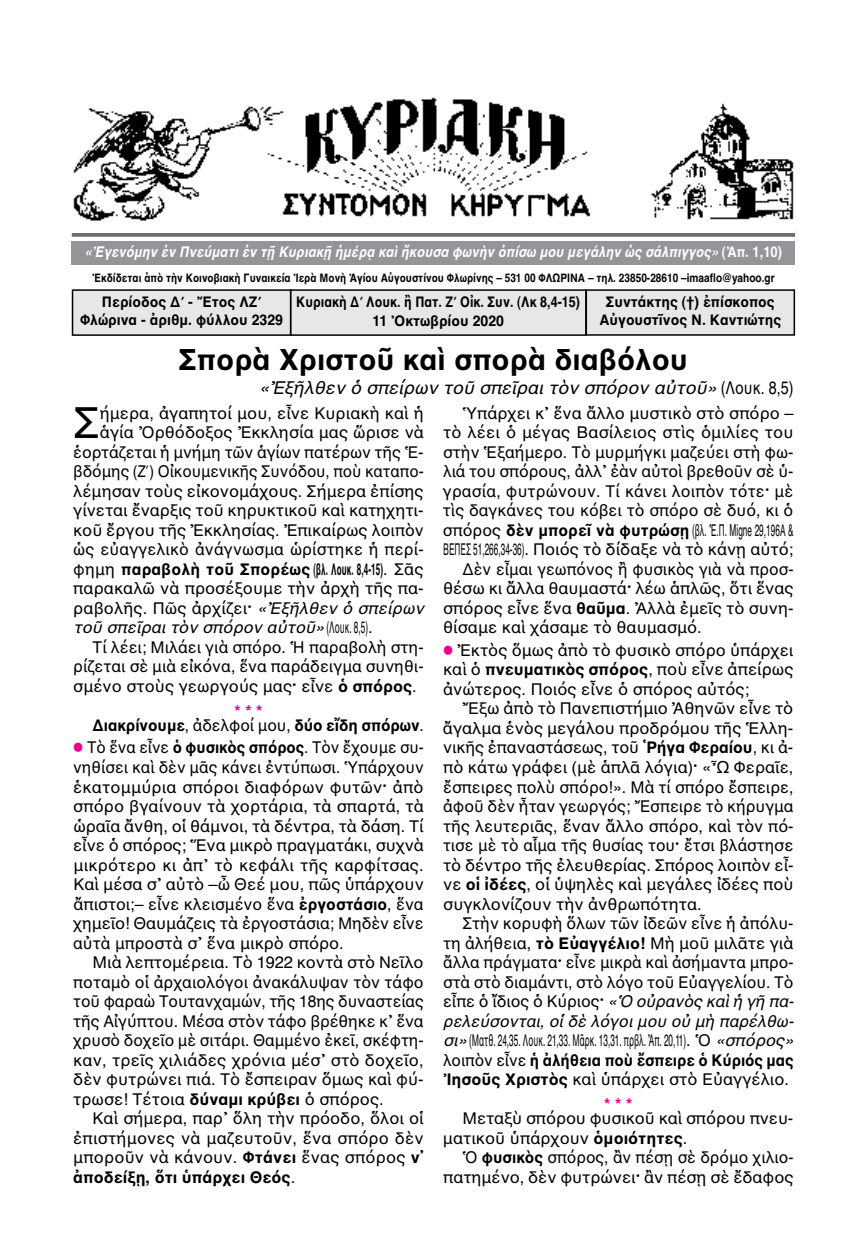
<style>
.page{position:relative;width:867px;height:1257px;background:#fff}
.page>*{position:absolute;margin:0;border:0;box-sizing:border-box;transform-origin:0 0}
.t1{font:43.5px "AL Helvetica";color:#000}
.t2{font:700 30px "AL Helvetica";color:#000}
.t3{font:italic 18px "AL Helvetica";color:#000}
.t4{font:16.5px/19.5px "AL Helvetica";color:#000;text-align:justify}
.t5{font:16.5px/19.5px "AL Helvetica";color:#000;text-align:justify;scale:.93 1}
.t6{font:16.5px/19.5px "AL Helvetica";color:#000;text-align:right;scale:.95 1}
.t7{font:16.5px "AL Helvetica";color:#000;scale:.5 1}
.t8{font:700 16.5px "AL Helvetica";letter-spacing:.005em;color:#000}
.t9{font:700 16.5px/14.1px "AL Helvetica";letter-spacing:.005em;color:#000;scale:.95 1}
.t10{font:italic 16.5px "AL Helvetica";color:#000}
.t11{font:700 16.5px "AL Helvetica";color:#ec008c}
.t12{font:700 15px/18px "AL Helvetica";color:#000;text-align:center;scale:.95 1}
.t13{font:italic 700 15px "AL Helvetica";color:#fff;scale:.88 1}
.t14{font:700 15px/19.5px "AL Helvetica";color:#000;text-align:center;scale:.85 1}
.t15{font:700 12px "AL Helvetica";color:#000;scale:.85 1}
.s1{font-style:normal}
.s2{font-weight:400}
.s3{font-weight:700}
.s4{font-style:italic}
.s5{color:#ec008c}
</style>
<div class="page">
<div style="left:291px;top:291px;width:294px;height:43px;background:#e6e7e8"></div>
<div style="left:290px;top:289px;width:296px;height:47px;border:2px solid #000"></div>
<div style="left:73px;top:291px;width:217px;height:43px;background:#e6e7e8"></div>
<div style="left:72px;top:289px;width:219px;height:47px;border:2px solid #000"></div>
<div style="left:587px;top:291px;width:206px;height:43px;background:#e6e7e8"></div>
<div style="left:585px;top:289px;width:210px;height:46px;border:2px solid #000"></div>
<svg style="left:72px;top:233px;width:723px;height:4px;background:#747578"></svg>
<div style="left:72px;top:241px;width:723px;height:23px;background:#939598"></div>
<img style="left:73px;top:97px;width:721px;height:124px">
<p class="t13" style="left:85px;top:243px;width:794px">«Ἐγενόμην ἐν Πνεύματι ἐν τῇ Κυριακῇ ἡμέρᾳ καὶ ἤκουσα φωνὴν ὀπίσω μου μεγάλην ὡς σάλπιγγος» <span class="s1">(Ἀπ. 1,10)</span></p>
<p class="t15" style="left:92px;top:271px;width:804px">Ἐκδίδεται ἀπὸ τὴν Κοινοβιακὴ Γυναικεία Ἱερὰ Μονὴ Ἁγίου Αὐγουστίνου Φλωρίνης – 531 00 ΦΛΩΡΙΝΑ – τηλ. 23850-28610 –imaaflo@yahoo.gr</p>
<p class="t14" style="left:296px;top:292px;width:335px">Κυριακὴ Δ΄ Λουκ. ἢ Πατ. Ζ΄ Οἰκ. Συν. (Λκ 8,4-15)<br>11 Ὀκτωβρίου 2020</p>
<p class="t12" style="left:80px;top:293px;width:215px">Περίοδος Δ΄ - Ἔτος ΛΖ΄<br>Φλώρινα - ἀριθμ. φύλλου 2329</p>
<p class="t12" style="left:599px;top:293px;width:193px">Συντάκτης (†) ἐπίσκοπος<br>Αὐγουστῖνος Ν. Καντιώτης</p>
<h2 class="t2" style="left:179px;top:341px;width:510px">Σπορὰ Χριστοῦ καὶ σπορὰ διαβόλου</h2>
<p class="t3" style="left:259px;top:377px;width:536px">«Ἐξῆλθεν ὁ σπείρων τοῦ σπεῖραι τὸν σπόρον αὐτοῦ» <span class="s1">(Λουκ. 8,5)</span></p>
<h1 class="t1" style="left:73px;top:397px;width:28px">Σ</h1>
<p class="t4" style="left:100px;top:403px;width:326px">ήμερα, ἀγαπητοί μου, εἶνε Κυριακὴ καὶ ἡ</p>
<p class="t4" style="left:100px;top:422px;width:325px">ἁγία Ὀρθόδοξος Ἐκκλησία μας ὥρισε νὰ</p>
<p class="t4" style="left:73px;top:442px;width:352px">ἑορτάζεται ἡ μνήμη τῶν ἁγίων πατέρων τῆς Ἑ-</p>
<p class="t6" style="left:73px;top:461px;width:370px">βδόμης (Ζ΄) Οἰκουμενικῆς Συνόδου, ποὺ καταπο-</p>
<p class="t4" style="left:73px;top:481px;width:352px">λέμησαν τοὺς εἰκονομάχους. Σήμερα ἐπίσης</p>
<p class="t4" style="left:73px;top:500px;width:352px">γίνεται ἔναρξις τοῦ κηρυκτικοῦ καὶ κατηχητι-</p>
<p class="t4" style="left:73px;top:520px;width:352px">κοῦ ἔργου τῆς Ἐκκλησίας. Ἐπικαίρως λοιπὸν</p>
<p class="t4" style="left:73px;top:539px;width:352px">ὡς εὐαγγελικὸ ἀνάγνωσμα ὡρίστηκε ἡ περί-</p>
<p class="t8" style="left:73px;top:559px;width:352px"><span class="s2">φημη</span> παραβολὴ τοῦ Σπορέως (βλ. Λουκ. 8,4-15)<span class="s2">. Σᾶς</span></p>
<p class="t4" style="left:73px;top:578px;width:352px">παρακαλῶ νὰ προσέξουμε τὴν ἀρχὴ τῆς πα-</p>
<p class="t4" style="left:73px;top:598px;width:352px">ραβολῆς. Πῶς ἀρχίζει<span class="s3">·</span> <span class="s4">«Ἐξῆλθεν ὁ σπείρων</span></p>
<p class="t10" style="left:73px;top:617px;width:301px">τοῦ σπεῖραι τὸν σπόρον αὐτοῦ»<span class="s1">(Λουκ. 8,5).</span></p>
<p class="t4" style="left:93px;top:637px;width:332px">Τί λέει; Μιλάει γιὰ σπόρο. Ἡ παραβολὴ στη-</p>
<p class="t4" style="left:73px;top:656px;width:352px">ρίζεται σὲ μιὰ εἰκόνα, ἕνα παράδειγμα συνηθι-</p>
<p class="t4" style="left:73px;top:676px;width:345px">σμένο στοὺς γεωργούς μας<span class="s3">·</span> εἶνε <span class="s3">ὁ σπόρος</span>.</p>
<p class="t9" style="left:93px;top:703px;width:350px;text-indent:142px"><span class="s5">***<br></span>Διακρίνουμε<span class="s2">, ἀδελφοί μου,</span> δύο εἴδη σπόρων<span class="s2">.</span></p>
<p class="t5" style="left:73px;top:738px;width:378px"><span class="s5">⃝</span> Τὸ ἕνα εἶνε <span class="s3">ὁ φυσικὸς σπόρος</span>. Τὸν ἔχουμε συ&shy;νηθίσει καὶ δὲν μᾶς κάνει ἐντύπωσι. Ὑπάρχουν ἑκατομμύρια σπόροι διαφόρων φυτῶν<span class="s3">·</span> ἀπὸ σπόρο βγαίνουν τὰ χορτάρια, τὰ σπαρτά, τὰ ὡραῖα ἄνθη, οἱ θάμνοι, τὰ δέντρα, τὰ δάση. Τί εἶνε ὁ σπόρος; Ἕνα μικρὸ πραγματάκι, συχνὰ μικρότερο κι ἀπ᾽ τὸ κεφάλι τῆς καρφίτσας.<br>Καὶ μέσα σ᾽ αὐτὸ –ὦ Θεέ μου, πῶς ὑπάρχουν ἄπιστοι;– εἶνε κλεισμένο ἕνα <span class="s3">ἐργοστάσιο</span>, ἕνα χημεῖο! Θαυμάζεις τὰ ἐργοστάσια; Μηδὲν εἶνε αὐτὰ μπροστὰ σ᾽ ἕνα μικρὸ σπόρο.</p>
<p class="t4" style="left:73px;top:952px;width:352px;text-indent:19px">Μιὰ λεπτομέρεια. Τὸ 1922 κοντὰ στὸ Νεῖλο ποταμὸ οἱ ἀρχαιολόγοι ἀνακάλυψαν τὸν τάφο τοῦ φαραὼ Τουτανχαμών, τῆς 18ης δυναστείας τῆς Αἰγύπτου. Μέσα στὸν τάφο βρέθηκε κ᾽ ἕνα χρυσὸ δοχεῖο μὲ σιτάρι. Θαμμένο ἐκεῖ, σκέφτη&shy;καν, τρεῖς χιλιάδες χρόνια μέσ᾽ στὸ δοχεῖο, δὲν φυτρώνει πιά. Τὸ ἔσπειραν ὅμως καὶ φύ&shy;τρωσε! Τέτοια <span class="s3">δύναμι κρύβει</span> ὁ σπόρος.</p>
<p class="t4" style="left:73px;top:1108px;width:352px;text-indent:19px">Καὶ σήμερα, παρ᾽ ὅλη τὴν πρόοδο, ὅλοι οἱ ἐπιστήμονες νὰ μαζευτοῦν, ἕνα σπόρο δὲν μποροῦν νὰ κάνουν. <span class="s3">Φτάνει</span> ἕνας σπόρος <span class="s3">ν᾽ ἀποδείξῃ, ὅτι ὑπάρχει Θεός</span>.</p>
<p class="t4" style="left:462px;top:403px;width:332px">Ὑπάρχει κ᾽ ἕνα ἄλλο μυστικὸ στὸ σπόρο –</p>
<p class="t4" style="left:443px;top:422px;width:352px">τὸ λέει ὁ μέγας Βασίλειος στὶς ὁμιλίες του</p>
<p class="t4" style="left:443px;top:442px;width:352px">στὴν Ἑξαήμερο. Τὸ μυρμήγκι μαζεύει στὴ φω-</p>
<p class="t6" style="left:443px;top:461px;width:370px">λιά του σπόρους, ἀλλ᾽ ἐὰν αὐτοὶ βρεθοῦν σὲ ὑ-</p>
<p class="t4" style="left:443px;top:481px;width:352px">γρασία, φυτρώνουν. Τί κάνει λοιπὸν τότε<span class="s3">·</span> μὲ</p>
<p class="t4" style="left:443px;top:500px;width:352px">τὶς δαγκάνες του κόβει τὸ σπόρο σὲ δυό, κι ὁ</p>
<p class="t4" style="left:443px;top:520px;width:352px">σπόρος <span class="s3">δὲν μπορεῖ νὰ φυτρώσῃ</span> (βλ. Ἑ.Π. Migne 29,196Α &amp;</p>
<p class="t7" style="left:443px;top:539px;width:702px">ΒΕΠΕΣ 51,266,34-36). Ποιός τὸ δίδαξε νὰ τὸ κάνῃ αὐτό;</p>
<p class="t6" style="left:462px;top:559px;width:350px">Δὲν εἶμαι γεωπόνος ἢ φυσικὸς γιὰ νὰ προσ-</p>
<p class="t4" style="left:443px;top:578px;width:352px">θέσω κι ἄλλα θαυμαστά<span class="s3">·</span> λέω ἁπλῶς, ὅτι ἕνας</p>
<p class="t4" style="left:443px;top:598px;width:352px">σπόρος εἶνε ἕνα <span class="s3">θαῦμα</span>. Ἀλλὰ ἐμεῖς τὸ συνη-</p>
<p class="t4" style="left:443px;top:617px;width:260px">θίσαμε καὶ χάσαμε τὸ θαυμασμό.</p>
<p class="t4" style="left:443px;top:640px;width:352px"><span class="s5">⃝</span> Ἐκτὸς ὅμως ἀπὸ τὸ φυσικὸ σπόρο ὑπάρχει καὶ ὁ <span class="s3">πνευματικὸς σπόρος</span>, ποὺ εἶνε ἀπείρως ἀνώτερος. Ποιός εἶνε ὁ σπόρος αὐτός;</p>
<p class="t4" style="left:443px;top:699px;width:352px;text-indent:20px">Ἔξω ἀπὸ τὸ Πανεπιστήμιο Ἀθηνῶν εἶνε τὸ ἄγαλμα ἑνὸς μεγάλου προδρόμου τῆς Ἑλλη&shy;νικῆς ἐπαναστάσεως, τοῦ <span class="s3">῾Ρήγα Φεραίου</span>, κι ἀ&shy;πὸ κάτω γράφει (μὲ ἁπλᾶ λόγια)<span class="s3">·</span> «Ὦ Φεραῖε, ἔσπειρες πολὺ σπόρο!». Μὰ τί σπόρο ἔσπειρε, ἀφοῦ δὲν ἦταν γεωργός; Ἔσπειρε τὸ κήρυγμα τῆς λευτεριᾶς, ἕναν ἄλλο σπόρο, καὶ τὸν πό&shy;τισε μὲ τὸ αἷμα τῆς θυσίας του<span class="s3">·</span> ἔτσι βλάστησε τὸ δέντρο τῆς ἐλευθερίας. Σπόρος λοιπὸν εἶ&shy;νε <span class="s3">οἱ ἰδέες</span>, οἱ ὑψηλὲς καὶ μεγάλες ἰδέες ποὺ συγκλονίζουν τὴν ἀνθρωπότητα.</p>
<p class="t4" style="left:443px;top:913px;width:352px;text-indent:20px">Στὴν κορυφὴ ὅλων τῶν ἰδεῶν εἶνε ἡ ἀπόλυ&shy;τη ἀλήθεια, <span class="s3">τὸ Εὐαγγέλιο!</span> Μὴ μοῦ μιλᾶτε γιὰ ἄλλα πράγματα<span class="s3">·</span> εἶνε μικρὰ καὶ ἀσήμαντα μπρο&shy;στὰ στὸ διαμάντι, στὸ λόγο τοῦ Εὐαγγελίου. Τὸ εἶπε ὁ ἴδιος ὁ Κύριος<span class="s3">·</span> <span class="s4">«Ὁ οὐρανὸς καὶ ἡ γῆ πα&shy;ρελεύσονται, οἱ δὲ λόγοι μου οὐ μὴ παρέλθω&shy;σι»</span>(Ματθ. 24,35. Λουκ. 21,33. Μᾶρκ. 13,31. πρβλ. Ἀπ. 20,11). Ὁ <span class="s4">«σπόρος» </span>λοιπὸν εἶνε <span class="s3">ἡ ἀλήθεια ποὺ ἔσπειρε ὁ Κύριός μας Ἰησοῦς Χριστὸς</span> καὶ ὑπάρχει στὸ Εὐαγγέλιο.</p>
<p class="t11" style="left:604px;top:1094px;width:30px">***</p>
<p class="t4" style="left:443px;top:1108px;width:352px;text-indent:20px">Μεταξὺ σπόρου φυσικοῦ καὶ σπόρου πνευ&shy;ματικοῦ ὑπάρχουν <span class="s3">ὁμοιότητες</span>.</p>
<p class="t6" style="left:443px;top:1147px;width:370px">Ὁ <span class="s3">φυσικὸς</span> σπόρος, ἂν πέσῃ σὲ δρόμο χιλιο&shy;πατημένο, δὲν φυτρώνει<span class="s3">·</span> ἂν πέσῃ σὲ ἔδαφος</p>
</div>
